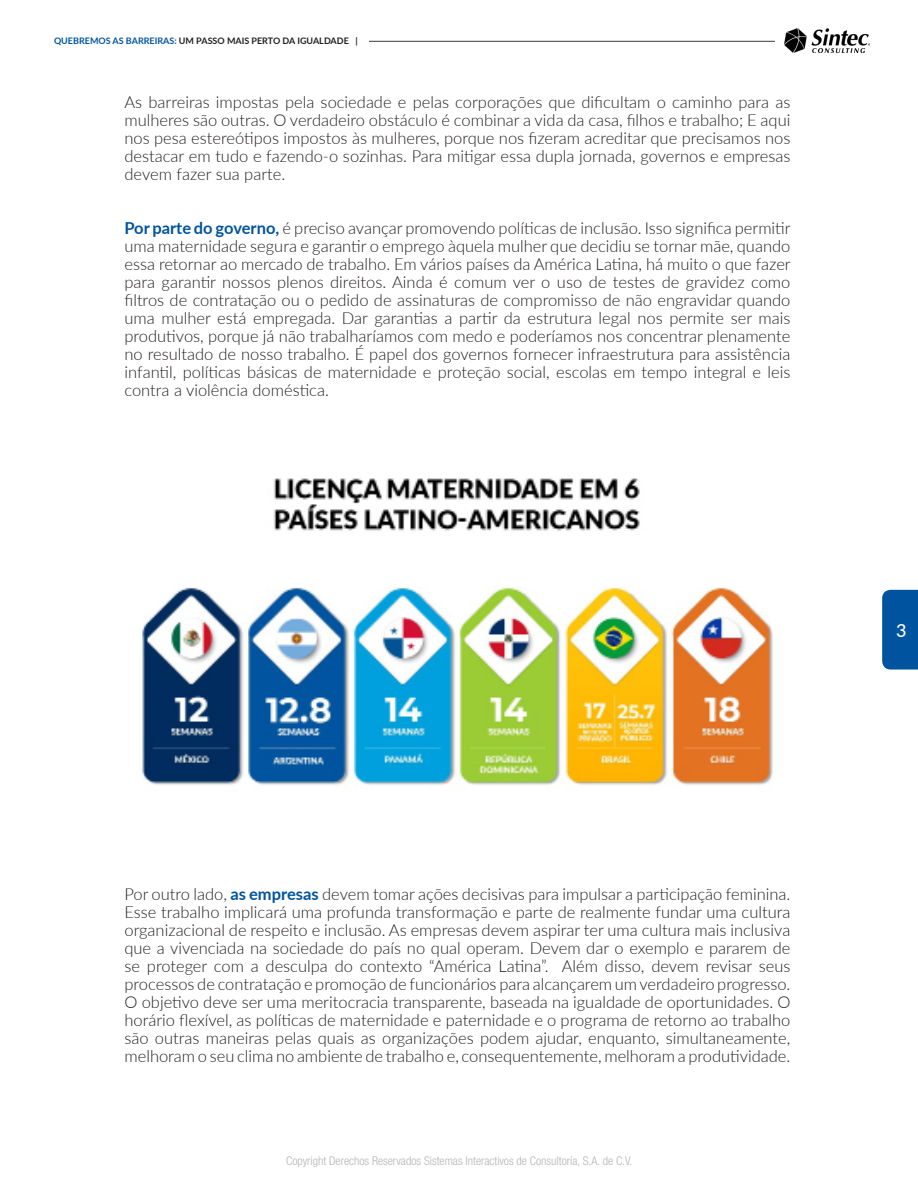
<style>
.page{position:relative;width:918px;height:1188px;background:#fff}
.page>*{position:absolute;margin:0;border:0;box-sizing:border-box;transform-origin:0 0}
.t1{font:500 18px "Lato";color:#fff}
.t2{font:300 16.5px/18px "Lato";color:#231f20;text-align:justify}
.t3{font:300 condensed 12px "Helvetica Neue LT Std";color:#b2b4b3}
.t4{font:700 9px "Lato";color:#231f20}
.s1{color:#00549e}
.s2{font-weight:700;color:#00549e}
</style>
<div class="page">
<img style="left:784px;top:28px;width:86px;height:24px">
<hr style="left:369px;top:41px;width:406px;height:1px;background:#3a3838">
<div style="left:882px;top:590px;width:36px;height:80px;background:#00549f"></div>
<img style="left:142px;top:478px;width:631px;height:307px">
<p class="t4" style="left:54px;top:34px;width:305px"><span class="s1">QUEBREMOS AS BARREIRAS:</span> UM PASSO MAIS PERTO DA IGUALDADE |</p>
<p class="t2" style="left:124px;top:92px;width:667px">As barreiras impostas pela sociedade e pelas corporações que dificultam o caminho para as mulheres são outras. O verdadeiro obstáculo é combinar a vida da casa, filhos e trabalho; E aqui nos pesa estereótipos impostos às mulheres, porque nos fizeram acreditar que precisamos nos destacar em tudo e fazendo-o sozinhas. Para mitigar essa dupla jornada, governos e empresas devem fazer sua parte.</p>
<p class="t2" style="left:124px;top:218px;width:668px"><span class="s2">Por parte do governo,</span> é preciso avançar promovendo políticas de inclusão. Isso significa permitir uma maternidade segura e garantir o emprego àquela mulher que decidiu se tornar mãe, quando essa retornar ao mercado de trabalho. Em vários países da América Latina, há muito o que fazer para garantir nossos plenos direitos. Ainda é comum ver o uso de testes de gravidez como filtros de contratação ou o pedido de assinaturas de compromisso de não engravidar quando uma mulher está empregada. Dar garantias a partir da estrutura legal nos permite ser mais produtivos, porque já não trabalharíamos com medo e poderíamos nos concentrar plenamente no resultado de nosso trabalho. É papel dos governos fornecer infraestrutura para assistência infantil, políticas básicas de maternidade e proteção social, escolas em tempo integral e leis contra a violência doméstica.</p>
<p class="t2" style="left:124px;top:884px;width:667px">Por outro lado, <span class="s2">as empresas</span> devem tomar ações decisivas para impulsar a participação feminina.<br>Esse trabalho implicará uma profunda transformação e parte de realmente fundar uma cultura organizacional de respeito e inclusão. As empresas devem aspirar ter uma cultura mais inclusiva que a vivenciada na sociedade do país no qual operam. Devem dar o exemplo e pararem de se proteger com a desculpa do contexto “América Latina”. Além disso, devem revisar seus processos de contratação e promoção de funcionários para alcançarem um verdadeiro progresso.<br>O objetivo deve ser uma meritocracia transparente, baseada na igualdade de oportunidades. O horário flexível, as políticas de maternidade e paternidade e o programa de retorno ao trabalho são outras maneiras pelas quais as organizações podem ajudar, enquanto, simultaneamente, melhoram o seu clima no ambiente de trabalho e, consequentemente, melhoram a produtividade.</p>
<p class="t3" style="left:286px;top:1154px;width:348px">Copyright Derechos Reservados Sistemas Interactivos de Consultoría, S.A. de C.V.</p>
<p class="t1" style="left:896px;top:617px;width:12px">3</p>
</div>
